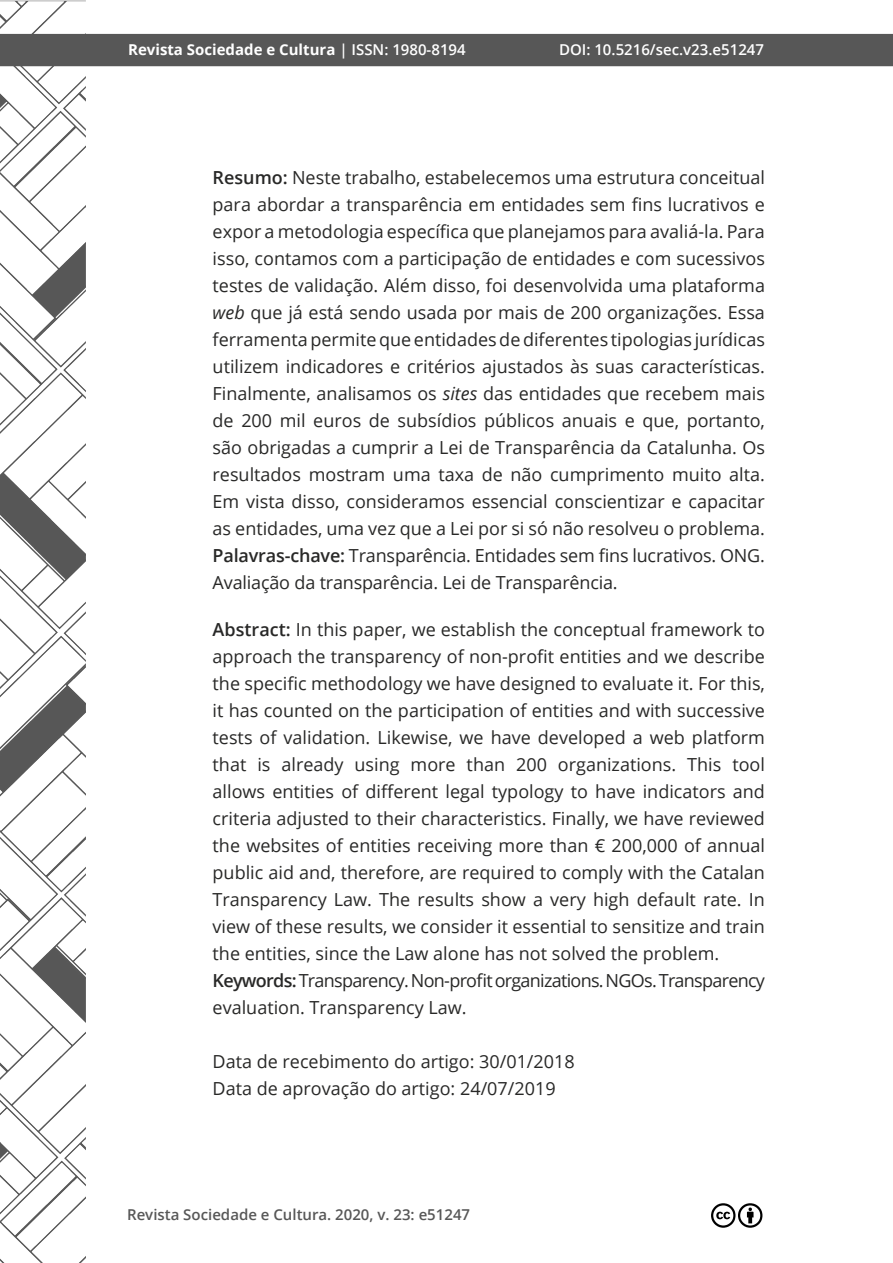
<style>
.page{position:relative;width:893px;height:1263px;background:#fff}
.page>*{position:absolute;margin:0;border:0;box-sizing:border-box;transform-origin:0 0}
.t1{font:18px/27px "Open Sans";color:#282827}
.t2{font:600 15px "Open Sans";color:#575757}
.t3{font:700 15px "Open Sans";color:#fff}
.t4{font:600 15px "Open Sans";color:#fff}
.s1{font-weight:600}
.s2{font-style:italic}
</style>
<div class="page">
<img style="left:0;top:1px;width:85px;height:1262px">
<div style="left:0;top:34px;width:893px;height:32px;background:#575757"></div>
<svg style="left:711px;top:1203px;width:52px;height:25px"></svg>
<p class="t3" style="left:128px;top:39px;width:339px">Revista Sociedade e Cultura <span class="s1">| ISSN: 1980-8194</span></p>
<p class="t4" style="left:559px;top:39px;width:207px">DOI: 10.5216/sec.v23.e51247</p>
<p class="t1" style="left:213px;top:163px;width:554px;text-align:justify"><span class="s1">Resumo:</span> Neste trabalho, estabelecemos uma estrutura conceitual para abordar a transparência em entidades sem fins lucrativos e expor a metodologia específica que planejamos para avaliá-la. Para isso, contamos com a participação de entidades e com sucessivos testes de validação. Além disso, foi desenvolvida uma plataforma <span class="s2">web</span> que já está sendo usada por mais de 200 organizações. Essa ferramenta permite que entidades de diferentes tipologias jurídicas utilizem indicadores e critérios ajustados às suas características.<br>Finalmente, analisamos os <span class="s2">sites</span> das entidades que recebem mais de 200 mil euros de subsídios públicos anuais e que, portanto, são obrigadas a cumprir a Lei de Transparência da Catalunha. Os resultados mostram uma taxa de não cumprimento muito alta.<br>Em vista disso, consideramos essencial conscientizar e capacitar as entidades, uma vez que a Lei por si só não resolveu o problema.<br><span class="s1">Palavras-chave:</span> Transparência. Entidades sem fins lucrativos. ONG.<br>Avaliação da transparência. Lei de Transparência.</p>
<p class="t1" style="left:213px;top:616px;width:554px"><span class="s1">Abstract:</span> In this paper, we establish the conceptual framework to approach the transparency of non-profit entities and we describe the specific methodology we have designed to evaluate it. For this, it has counted on the participation of entities and with successive tests of validation. Likewise, we have developed a web platform that is already using more than 200 organizations. This tool allows entities of different legal typology to have indicators and criteria adjusted to their characteristics. Finally, we have reviewed the websites of entities receiving more than € 200,000 of annual public aid and, therefore, are required to comply with the Catalan Transparency Law. The results show a very high default rate. In view of these results, we consider it essential to sensitize and train the entities, since the Law alone has not solved the problem.<br><span class="s1">Keywords:</span> Transparency. Non-profit organizations. NGOs. Transparency evaluation. Transparency Law.</p>
<p class="t1" style="left:213px;top:1048px;width:364px">Data de recebimento do artigo: 30/01/2018<br>Data de aprovação do artigo: 24/07/2019</p>
<p class="t2" style="left:127px;top:1205px;width:345px">Revista Sociedade e Cultura. 2020, v. 23: e51247</p>
</div>
